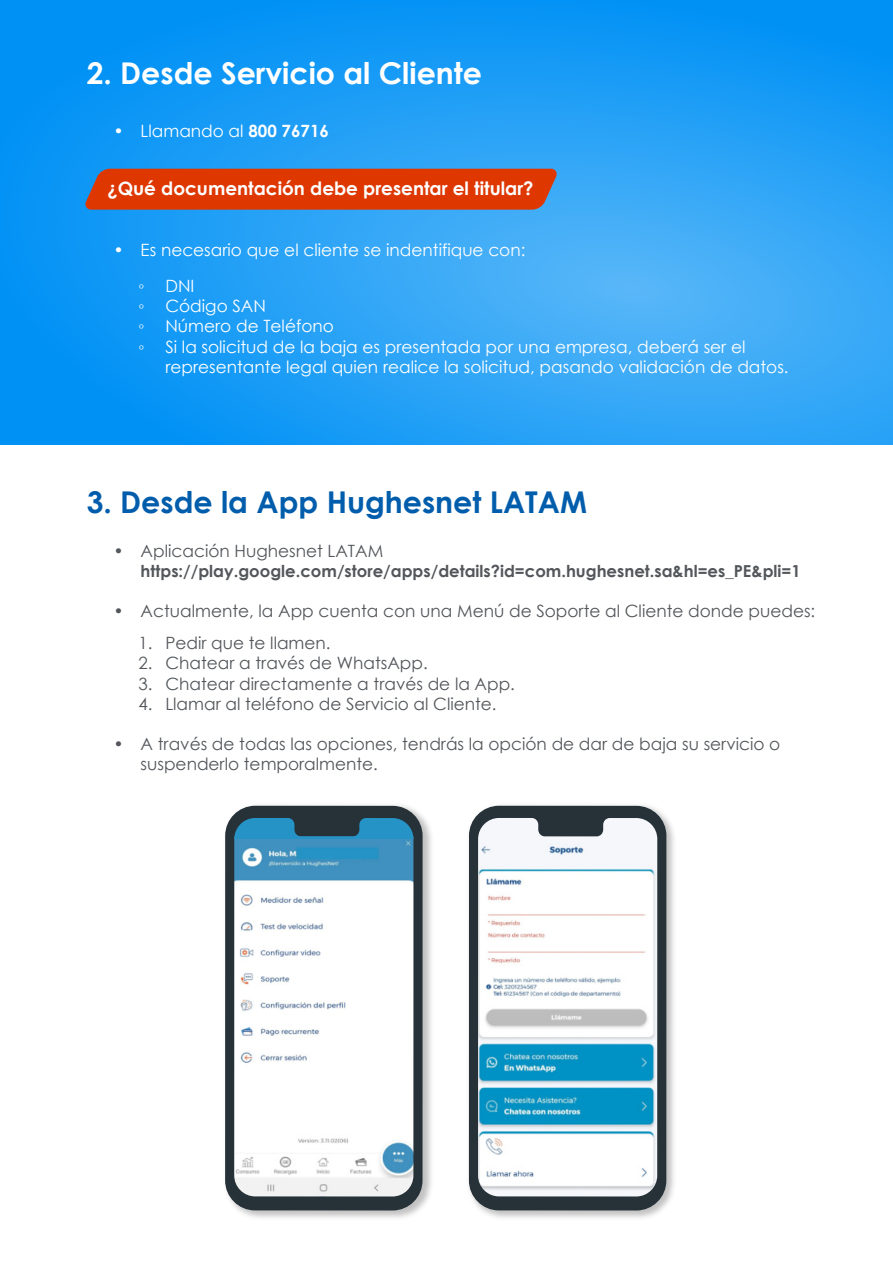
<style>
.page{position:relative;width:893px;height:1263px;background:#fff}
.page>*{position:absolute;margin:0;border:0;box-sizing:border-box;transform-origin:0 0}
.t1{font:700 30px "Century Gothic";color:#005dac}
.t2{font:700 30px "Century Gothic";color:#fff}
.t3{font:700 18.45px "Century Gothic";color:#fff}
.t4{font:16.95px/20.4px "Century Gothic";color:#53565a}
.t5{font:16.95px/35.7px "Century Gothic";color:#fff}
.t6{font:700 16.5px "Century Gothic";color:#53565a}
.s1{font-weight:700}
</style>
<div class="page">
<svg style="left:0;top:0;width:893px;height:444px;background:#219ff6"></svg>
<div style="left:84px;top:169px;width:474px;height:41px;background:#de3700"></div>
<img style="left:225px;top:805px;width:207px;height:413px">
<div style="left:225px;top:806px;width:198px;height:404px;background:#263238;border-radius:30px"></div>
<img style="left:234px;top:839px;width:179px;height:357px">
<svg style="left:234px;top:818px;width:179px;height:21px;fill:#2593c5"></svg>
<img style="left:468px;top:805px;width:206px;height:413px">
<div style="left:469px;top:806px;width:197px;height:404px;background:#263238;border-radius:30px"></div>
<img style="left:478px;top:839px;width:179px;height:357px">
<svg style="left:478px;top:818px;width:179px;height:21px;fill:#f5f7fb"></svg>
<h1 class="t2" style="left:87px;top:50px;width:397px">2. Desde Servicio al Cliente</h1>
<p class="t5" style="left:114px;top:112px;width:217px">• Llamando al <span class="s1">800 76716</span></p>
<p class="t3" style="left:107px;top:174px;width:428px">¿Qué documentación debe presentar el titular?</p>
<p class="t5" style="left:138px;top:232px;width:388px;text-indent:-25px">• Es necesario que el cliente se indentifique con: ◦ DNI</p>
<p class="t5" style="left:138px;top:288px;width:129px">◦ Código SAN</p>
<p class="t5" style="left:138px;top:308px;width:197px">◦ Número de Teléfono</p>
<p class="t5" style="left:138px;top:328px;width:608px">◦ Si la solicitud de la baja es presentada por una empresa, deberá ser el</p>
<p class="t5" style="left:165px;top:349px;width:625px">representante legal quien realice la solicitud, pasando validación de datos.</p>
<h1 class="t1" style="left:87px;top:479px;width:502px">3. Desde la App Hughesnet LATAM</h1>
<p class="t4" style="left:114px;top:540px;width:271px">• Aplicación Hughesnet LATAM</p>
<p class="t6" style="left:141px;top:558px;width:661px">https://play.google.com/store/apps/details?id=com.hughesnet.sa&amp;hl=es_PE&amp;pli=1</p>
<p class="t4" style="left:114px;top:600px;width:703px">• Actualmente, la App cuenta con una Menú de Soporte al Cliente donde puedes:</p>
<p class="t4" style="left:138px;top:632px;width:194px">1. Pedir que te llamen.</p>
<p class="t4" style="left:138px;top:653px;width:291px">2. Chatear a través de WhatsApp.</p>
<p class="t4" style="left:138px;top:673px;width:378px">3. Chatear directamente a través de la App.</p>
<p class="t4" style="left:138px;top:693px;width:360px">4. Llamar al teléfono de Servicio al Cliente.</p>
<p class="t4" style="left:141px;top:733px;width:641px;text-indent:-27px">• A través de todas las opciones, tendrás la opción de dar de baja su servicio o suspenderlo temporalmente.</p>
</div>
